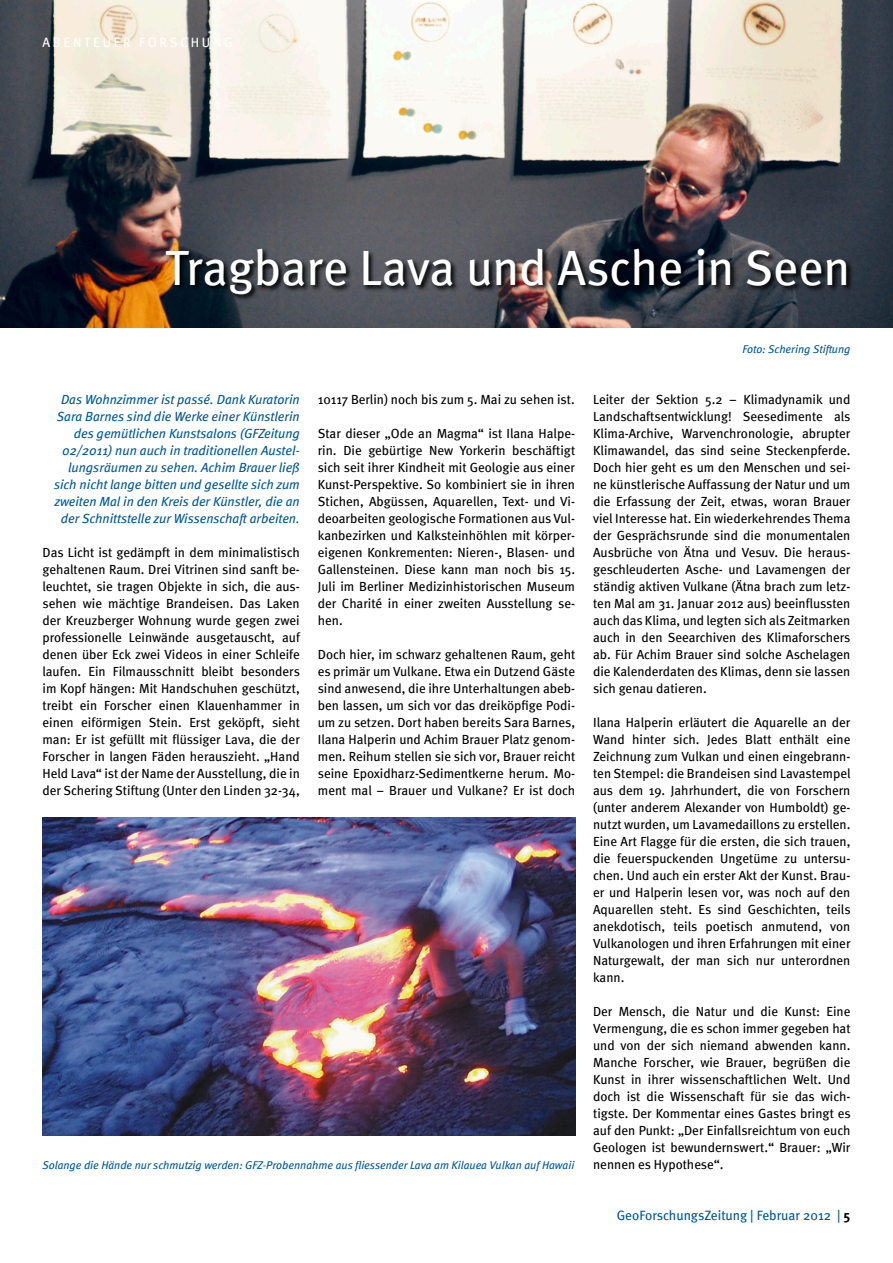
<style>
.page{position:relative;width:893px;height:1263px;background:#fff}
.page>*{position:absolute;margin:0;border:0;box-sizing:border-box;transform-origin:0 0}
.t1{font:49.5px "Meta";color:#fff}
.t2{font:13.5px "Meta";color:#00599b}
.t3{font:13.5px "Meta";letter-spacing:.2em;color:#fff}
.t4{font:13.2px/17px "Meta";color:#000;text-align:justify}
.t5{font:italic 13.2px/17px "Meta";color:#00599b;text-align:right}
.t6{font:italic 11.25px "Meta";color:#00599b}
.s1{font-weight:700;color:#000}
</style>
<div class="page">
<img style="left:0;top:0;width:893px;height:328px">
<svg style="left:165px;top:247px;width:689px;height:55px;background:#383a3f"></svg>
<img style="left:43px;top:817px;width:532px;height:318px">
<p class="t3" style="left:43px;top:34px;width:192px">ABENTEUER FORSCHUNG</p>
<h1 class="t1" style="left:165px;top:239px;width:687px">Tragbare Lava und Asche in Seen</h1>
<p class="t5" style="left:54px;top:391px;width:247px">Das Wohnzimmer ist passé. Dank Kuratorin Sara Barnes sind die Werke einer Künstlerin des gemütlichen Kunstsalons (GFZeitung 02/2011) nun auch in traditionellen Austel&shy;lungsräumen zu sehen. Achim Brauer ließ sich nicht lange bitten und gesellte sich zum zweiten Mal in den Kreis der Künstler, die an der Schnittstelle zur Wissenschaft arbeiten.</p>
<p class="t4" style="left:43px;top:544px;width:259px">Das Licht ist gedämpft in dem minimalistisch gehaltenen Raum. Drei Vitrinen sind sanft be&shy;leuchtet, sie tragen Objekte in sich, die aus&shy;sehen wie mächtige Brandeisen. Das Laken der Kreuzberger Wohnung wurde gegen zwei professionelle Leinwände ausgetauscht, auf denen über Eck zwei Videos in einer Schleife laufen. Ein Filmausschnitt bleibt besonders im Kopf hängen: Mit Handschuhen geschützt, treibt ein Forscher einen Klauenhammer in einen eiförmigen Stein. Erst geköpft, sieht man: Er ist gefüllt mit flüssiger Lava, die der Forscher in langen Fäden herauszieht. „Hand Held Lava“ ist der Name der Ausstellung, die in der Schering Stiftung (Unter den Linden 32-34,</p>
<p class="t4" style="left:318px;top:391px;width:258px">10117 Berlin) noch bis zum 5. Mai zu sehen ist.</p>
<p class="t4" style="left:318px;top:425px;width:259px">Star dieser „Ode an Magma“ ist Ilana Halpe&shy;rin. Die gebürtige New Yorkerin beschäftigt sich seit ihrer Kindheit mit Geologie aus einer Kunst-Perspektive. So kombiniert sie in ihren Stichen, Abgüssen, Aquarellen, Text- und Vi&shy;deoarbeiten geologische Formationen aus Vul&shy;kanbezirken und Kalksteinhöhlen mit körper&shy;eigenen Konkrementen: Nieren-, Blasen- und Gallensteinen. Diese kann man noch bis 15.<br>Juli im Berliner Medizinhistorischen Museum der Charité in einer zweiten Ausstellung se&shy;hen.</p>
<p class="t4" style="left:318px;top:646px;width:259px">Doch hier, im schwarz gehaltenen Raum, geht es primär um Vulkane. Etwa ein Dutzend Gäste sind anwesend, die ihre Unterhaltungen abeb&shy;ben lassen, um sich vor das dreiköpfige Podi&shy;um zu setzen. Dort haben bereits Sara Barnes, Ilana Halperin und Achim Brauer Platz genom&shy;men. Reihum stellen sie sich vor, Brauer reicht seine Epoxidharz-Sedimentkerne herum. Mo&shy;ment mal – Brauer und Vulkane? Er ist doch</p>
<p class="t6" style="left:43px;top:1159px;width:533px">Solange die Hände nur schmutzig werden: GFZ-Probennahme aus fliessender Lava am Kilauea Vulkan auf Hawaii</p>
<p class="t6" style="left:742px;top:343px;width:110px">Foto: Schering Stiftung</p>
<p class="t4" style="left:593px;top:390px;width:259px">Leiter der Sektion 5.2 – Klimadynamik und Landschaftsentwicklung! Seesedimente als Klima-Archive, Warvenchronologie, abrupter Klimawandel, das sind seine Steckenpferde.<br>Doch hier geht es um den Menschen und sei&shy;ne künstlerische Auffassung der Natur und um die Erfassung der Zeit, etwas, woran Brauer viel Interesse hat. Ein wiederkehrendes Thema der Gesprächsrunde sind die monumentalen Ausbrüche von Ätna und Vesuv. Die heraus&shy;geschleuderten Asche- und Lavamengen der ständig aktiven Vulkane (Ätna brach zum letz&shy;ten Mal am 31. Januar 2012 aus) beeinflussten auch das Klima, und legten sich als Zeitmarken auch in den Seearchiven des Klimaforschers ab. Für Achim Brauer sind solche Aschelagen die Kalenderdaten des Klimas, denn sie lassen sich genau datieren.</p>
<p class="t4" style="left:593px;top:713px;width:259px">Ilana Halperin erläutert die Aquarelle an der Wand hinter sich. Jedes Blatt enthält eine Zeichnung zum Vulkan und einen eingebrann&shy;ten Stempel: die Brandeisen sind Lavastempel aus dem 19. Jahrhundert, die von Forschern (unter anderem Alexander von Humboldt) ge&shy;nutzt wurden, um Lavamedaillons zu erstellen.<br>Eine Art Flagge für die ersten, die sich trauen, die feuerspuckenden Ungetüme zu untersu&shy;chen. Und auch ein erster Akt der Kunst. Brau&shy;er und Halperin lesen vor, was noch auf den Aquarellen steht. Es sind Geschichten, teils anekdotisch, teils poetisch anmutend, von Vulkanologen und ihren Erfahrungen mit einer Naturgewalt, der man sich nur unterordnen kann.</p>
<p class="t4" style="left:593px;top:1003px;width:259px">Der Mensch, die Natur und die Kunst: Eine Vermengung, die es schon immer gegeben hat und von der sich niemand abwenden kann.<br>Manche Forscher, wie Brauer, begrüßen die Kunst in ihrer wissenschaftlichen Welt. Und doch ist die Wissenschaft für sie das wich&shy;tigste. Der Kommentar eines Gastes bringt es auf den Punkt: „Der Einfallsreichtum von euch Geologen ist bewundernswert.“ Brauer: „Wir nennen es Hypothese“.</p>
<p class="t2" style="left:617px;top:1208px;width:235px">GeoForschungsZeitung | Februar 2012 | <span class="s1">5</span></p>
</div>
